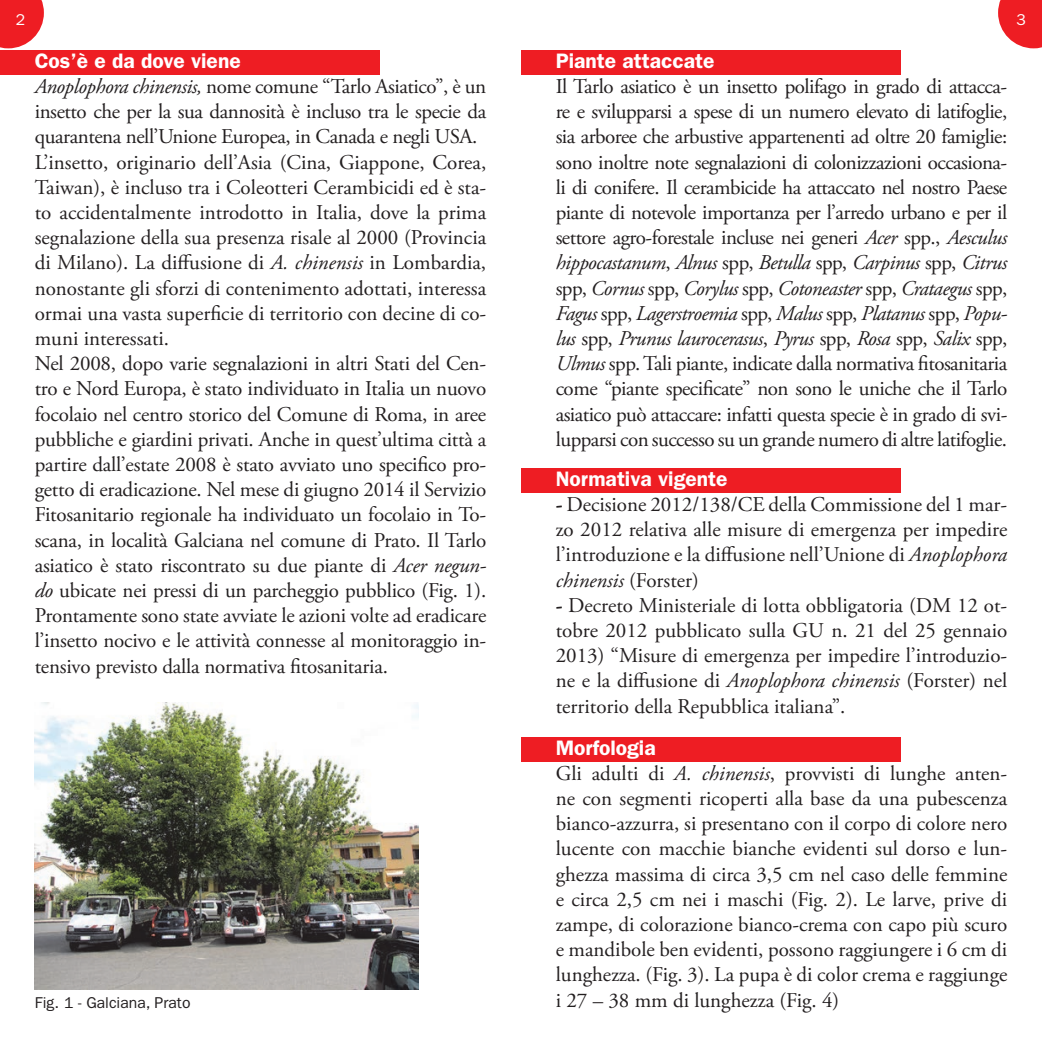
<style>
.page{position:relative;width:1042px;height:1042px;background:#fff}
.page>*{position:absolute;margin:0;border:0;box-sizing:border-box;transform-origin:0 0}
.t1{font:21px/25.2px "Adobe Garamond Pro";letter-spacing:-.01em;color:#231f20;text-align:justify}
.t2{font:600 21px "ITC Franklin Gothic Std";color:#fff}
.t3{font:15.75px "ITC Franklin Gothic Std";color:#231f20}
.t4{font:15.75px "ITC Franklin Gothic Std";color:#fff}
.s1{font-style:italic}
.s2{font-weight:700}
</style>
<div class="page">
<svg style="left:0;top:0;width:44px;height:48px;background:#f03a3f"></svg>
<svg style="left:998px;top:0;width:44px;height:48px;background:#f03a3f"></svg>
<div style="left:0;top:50px;width:379px;height:24px;background:#ee1d23"></div>
<div style="left:521px;top:50px;width:379px;height:24px;background:#ee1d23"></div>
<div style="left:521px;top:468px;width:379px;height:24px;background:#ee1d23"></div>
<div style="left:521px;top:737px;width:379px;height:24px;background:#ee1d23"></div>
<img style="left:35px;top:702px;width:383px;height:287px">
<p class="t4" style="left:16px;top:10px;width:11px">2</p>
<p class="t4" style="left:1016px;top:10px;width:11px">3</p>
<p class="t2" style="left:35px;top:48px;width:207px">Cos’è e da dove viene</p>
<p class="t1" style="left:35px;top:74px;width:453px;text-align:left"><span class="s1">Anoplophora chinensis,</span> nome comune “Tarlo Asiatico”, è un insetto che per la sua dannosità è incluso tra le specie da quarantena nell’Unione Europea, in Canada e negli USA.<br>L’insetto, originario dell’Asia (Cina, Giappone, Corea, Taiwan), è incluso tra i Coleotteri Cerambicidi ed è sta&shy;to accidentalmente introdotto in Italia, dove la prima segnalazione della sua presenza risale al 2000 (Provincia di Milano). La diffusione di <span class="s1">A. chinensis</span> in Lombardia, nonostante gli sforzi di contenimento adottati, interessa ormai una vasta superficie di territorio con decine di co&shy;muni interessati.<br>Nel 2008, dopo varie segnalazioni in altri Stati del Cen&shy;tro e Nord Europa, è stato individuato in Italia un nuovo focolaio nel centro storico del Comune di Roma, in aree pubbliche e giardini privati. Anche in quest’ultima città a partire dall’estate 2008 è stato avviato uno specifico pro&shy;getto di eradicazione. Nel mese di giugno 2014 il Servizio Fitosanitario regionale ha individuato un focolaio in To&shy;scana, in località Galciana nel comune di Prato. Il Tarlo asiatico è stato riscontrato su due piante di <span class="s1">Acer negun&shy;do</span> ubicate nei pressi di un parcheggio pubblico (Fig. 1).<br>Prontamente sono state avviate le azioni volte ad eradicare l’insetto nocivo e le attività connesse al monitoraggio in&shy;tensivo previsto dalla normativa fitosanitaria.</p>
<p class="t2" style="left:556px;top:48px;width:160px">Piante attaccate</p>
<p class="t1" style="left:556px;top:74px;width:453px">Il Tarlo asiatico è un insetto polifago in grado di attacca&shy;re e svilupparsi a spese di un numero elevato di latifoglie, sia arboree che arbustive appartenenti ad oltre 20 famiglie: sono inoltre note segnalazioni di colonizzazioni occasiona&shy;li di conifere. Il cerambicide ha attaccato nel nostro Paese piante di notevole importanza per l’arredo urbano e per il settore agro-forestale incluse nei generi <span class="s1">Acer</span> spp., <span class="s1">Aesculus hippocastanum</span>, <span class="s1">Alnus</span> spp, <span class="s1">Betulla</span> spp, <span class="s1">Carpinus</span> spp, <span class="s1">Citrus </span>spp, <span class="s1">Cornus</span> spp, <span class="s1">Corylus</span> spp, <span class="s1">Cotoneaster</span> spp, <span class="s1">Crataegus</span> spp, <span class="s1">Fagus</span> spp, <span class="s1">Lagerstroemia</span> spp, <span class="s1">Malus</span> spp, <span class="s1">Platanus</span> spp, <span class="s1">Popu&shy;lus</span> spp, <span class="s1">Prunus laurocerasus</span>, <span class="s1">Pyrus</span> spp, <span class="s1">Rosa</span> spp, <span class="s1">Salix</span> spp, <span class="s1">Ulmus</span> spp. Tali piante, indicate dalla normativa fitosanitaria come “piante specificate” non sono le uniche che il Tarlo asiatico può attaccare: infatti questa specie è in grado di svi&shy;lupparsi con successo su un grande numero di altre latifoglie.</p>
<p class="t2" style="left:556px;top:466px;width:173px">Normativa vigente</p>
<p class="t1" style="left:556px;top:492px;width:453px"><span class="s2">-</span> Decisione 2012/138/CE della Commissione del 1 mar&shy;zo 2012 relativa alle misure di emergenza per impedire l’introduzione e la diffusione nell’Unione di <span class="s1">Anoplophora chinensis</span> (Forster)</p>
<p class="t1" style="left:556px;top:593px;width:453px"><span class="s2">-</span> Decreto Ministeriale di lotta obbligatoria (DM 12 ot&shy;tobre 2012 pubblicato sulla GU n. 21 del 25 gennaio 2013) “Misure di emergenza per impedire l’introduzio&shy;ne e la diffusione di <span class="s1">Anoplophora chinensis</span> (Forster) nel territorio della Repubblica italiana”.</p>
<p class="t2" style="left:556px;top:735px;width:101px">Morfologia</p>
<p class="t1" style="left:556px;top:761px;width:453px">Gli adulti di <span class="s1">A. chinensis</span>, provvisti di lunghe anten&shy;ne con segmenti ricoperti alla base da una pubescenza bianco-azzurra, si presentano con il corpo di colore nero lucente con macchie bianche evidenti sul dorso e lun&shy;ghezza massima di circa 3,5 cm nel caso delle femmine e circa 2,5 cm nei i maschi (Fig. 2). Le larve, prive di zampe, di colorazione bianco-crema con capo più scuro e mandibole ben evidenti, possono raggiungere i 6 cm di lunghezza. (Fig. 3). La pupa è di color crema e raggiunge i 27 – 38 mm di lunghezza (Fig. 4)</p>
<p class="t3" style="left:35px;top:993px;width:157px">Fig. 1 - Galciana, Prato</p>
</div>
